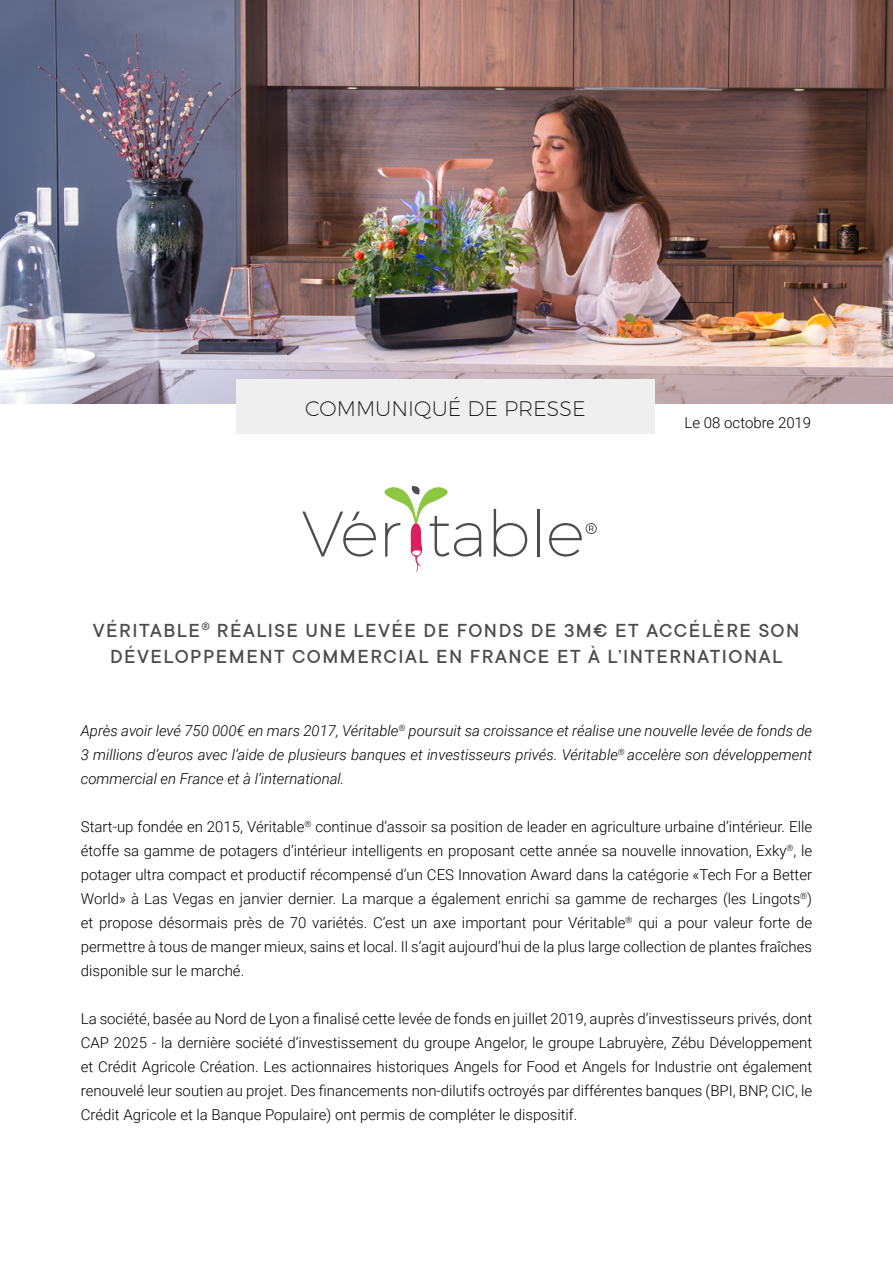
<style>
.page{position:relative;width:893px;height:1263px;background:#fff}
.page>*{position:absolute;margin:0;border:0;box-sizing:border-box;transform-origin:0 0}
.t1{font:500 21px/25.5px "TT Commons";letter-spacing:.07em;color:#4c4c4e;text-align:center}
.t2{font:200 21px "Montserrat";color:#000101}
.t3{font:300 15px/24px "Roboto";color:#000;text-align:justify}
.t4{font:italic 300 15px/24px "Roboto";color:#000;text-align:justify}
</style>
<div class="page">
<img style="left:0;top:0;width:893px;height:404px">
<div style="left:236px;top:379px;width:419px;height:55px;background:#efefef"></div>
<svg style="left:494px;top:509px;width:33px;height:47px"></svg>
<hr style="left:537px;top:509px;width:2px;height:47px;background:#4d4d4f">
<svg style="left:549px;top:523px;width:48px;height:33px"></svg>
<svg style="left:302px;top:486px;width:179px;height:86px"></svg>
<h1 class="t2" style="left:305px;top:396px;width:282px">COMMUNIQUÉ DE PRESSE</h1>
<p class="t3" style="left:685px;top:410px;width:128px">Le 08 octobre 2019</p>
<h1 class="t1" style="left:93px;top:618px;width:708px">VÉRITABLE<sup>®</sup> RÉALISE UNE LEVÉE DE FONDS DE 3M€ ET ACCÉLÈRE SON<br>DÉVELOPPEMENT COMMERCIAL EN FRANCE ET À L’INTERNATIONAL</h1>
<p class="t4" style="left:81px;top:718px;width:733px">Après avoir levé 750 000€ en mars 2017, Véritable<sup>®</sup> poursuit sa croissance et réalise une nouvelle levée de fonds de 3 millions d’euros avec l’aide de plusieurs banques et investisseurs privés. Véritable<sup>®</sup> accelère son développement commercial en France et à l’international.</p>
<p class="t3" style="left:81px;top:814px;width:733px">Start-up fondée en 2015, Véritable<sup>®</sup> continue d’assoir sa position de leader en agriculture urbaine d’intérieur. Elle étoffe sa gamme de potagers d’intérieur intelligents en proposant cette année sa nouvelle innovation, Exky<sup>®</sup>, le potager ultra compact et productif récompensé d’un CES Innovation Award dans la catégorie «Tech For a Better World» à Las Vegas en janvier dernier. La marque a également enrichi sa gamme de recharges (les Lingots<sup>®</sup>) et propose désormais près de 70 variétés. C’est un axe important pour Véritable<sup>®</sup> qui a pour valeur forte de permettre à tous de manger mieux, sains et local. Il s’agit aujourd’hui de la plus large collection de plantes fraîches disponible sur le marché.</p>
<p class="t3" style="left:81px;top:1006px;width:733px">La société, basée au Nord de Lyon a finalisé cette levée de fonds en juillet 2019, auprès d’investisseurs privés, dont CAP 2025 - la dernière société d’investissement du groupe Angelor, le groupe Labruyère, Zébu Développement et Crédit Agricole Création. Les actionnaires historiques Angels for Food et Angels for Industrie ont également renouvelé leur soutien au projet. Des financements non-dilutifs octroyés par différentes banques (BPI, BNP, CIC, le Crédit Agricole et la Banque Populaire) ont permis de compléter le dispositif.</p>
</div>
